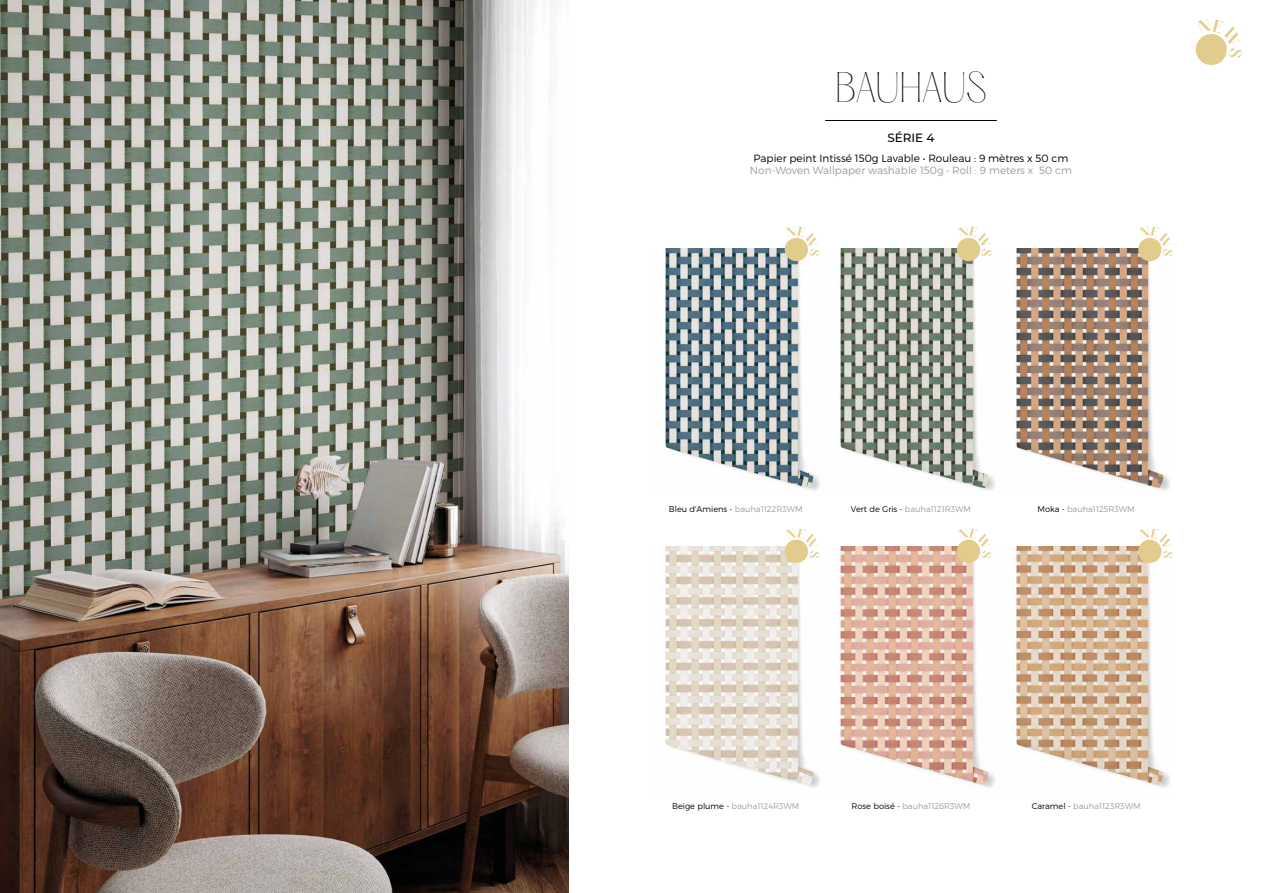
<style>
.page{position:relative;width:1263px;height:893px;background:#fff}
.page>*{position:absolute;margin:0;border:0;box-sizing:border-box;transform-origin:0 0}
.t1{font:200 37.5px "Hatton";letter-spacing:-.03em;color:#000}
.t2{font:500 12px "Montserrat";color:#000}
.t3{font:300 10.5px "Montserrat";color:#000}
.t4{font:300 10.5px "Montserrat";color:#9d9d9c}
.t5{font:300 8.25px "Montserrat";color:#9d9d9c}
.t6{font:300 8.25px "Montserrat";color:#000}
.s1{color:#9d9d9c}
.s2{color:#000}
</style>
<div class="page">
<hr style="left:825px;top:120px;width:172px;height:1px;background:#000">
<img style="left:0;top:0;width:568px;height:893px">
<img style="left:663px;top:249px;width:507px;height:242px">
<img style="left:664px;top:547px;width:506px;height:241px">
<svg style="left:1137px;top:237px;width:33px;height:25px"></svg>
<svg style="left:1137px;top:539px;width:33px;height:25px"></svg>
<svg style="left:955px;top:237px;width:37px;height:25px"></svg>
<svg style="left:955px;top:539px;width:37px;height:25px"></svg>
<svg style="left:783px;top:237px;width:37px;height:25px"></svg>
<svg style="left:783px;top:539px;width:37px;height:25px"></svg>
<svg style="left:1195px;top:34px;width:32px;height:31px"></svg>
<h1 class="t1" style="left:835px;top:67px;width:153px">BAUHAUS</h1>
<h2 class="t2" style="left:887px;top:129px;width:49px">SÉRIE 4</h2>
<p class="t3" style="left:753px;top:151px;width:316px">Papier peint Intissé 150g Lavable • Rouleau : 9 mètres x 50 cm</p>
<p class="t4" style="left:750px;top:164px;width:324px">Non-Woven Wallpaper washable 150g • Roll : 9 meters x 50 cm</p>
<p class="t6" style="left:669px;top:504px;width:135px">Bleu d'Amiens - <span class="s1">bauha1122R3WM</span></p>
<p class="t5" style="left:851px;top:504px;width:122px"><span class="s2">Vert de Gris -</span> bauha1121R3WM</p>
<p class="t5" style="left:1037px;top:504px;width:99px"><span class="s2">Moka -</span> bauha1125R3WM</p>
<p class="t5" style="left:672px;top:801px;width:129px"><span class="s2">Beige plume -</span> bauha1124R3WM</p>
<p class="t5" style="left:851px;top:801px;width:120px"><span class="s2">Rose boisé -</span> bauha1126R3WM</p>
<p class="t5" style="left:1032px;top:801px;width:110px"><span class="s2">Caramel -</span> bauha1123R3WM</p>
</div>
